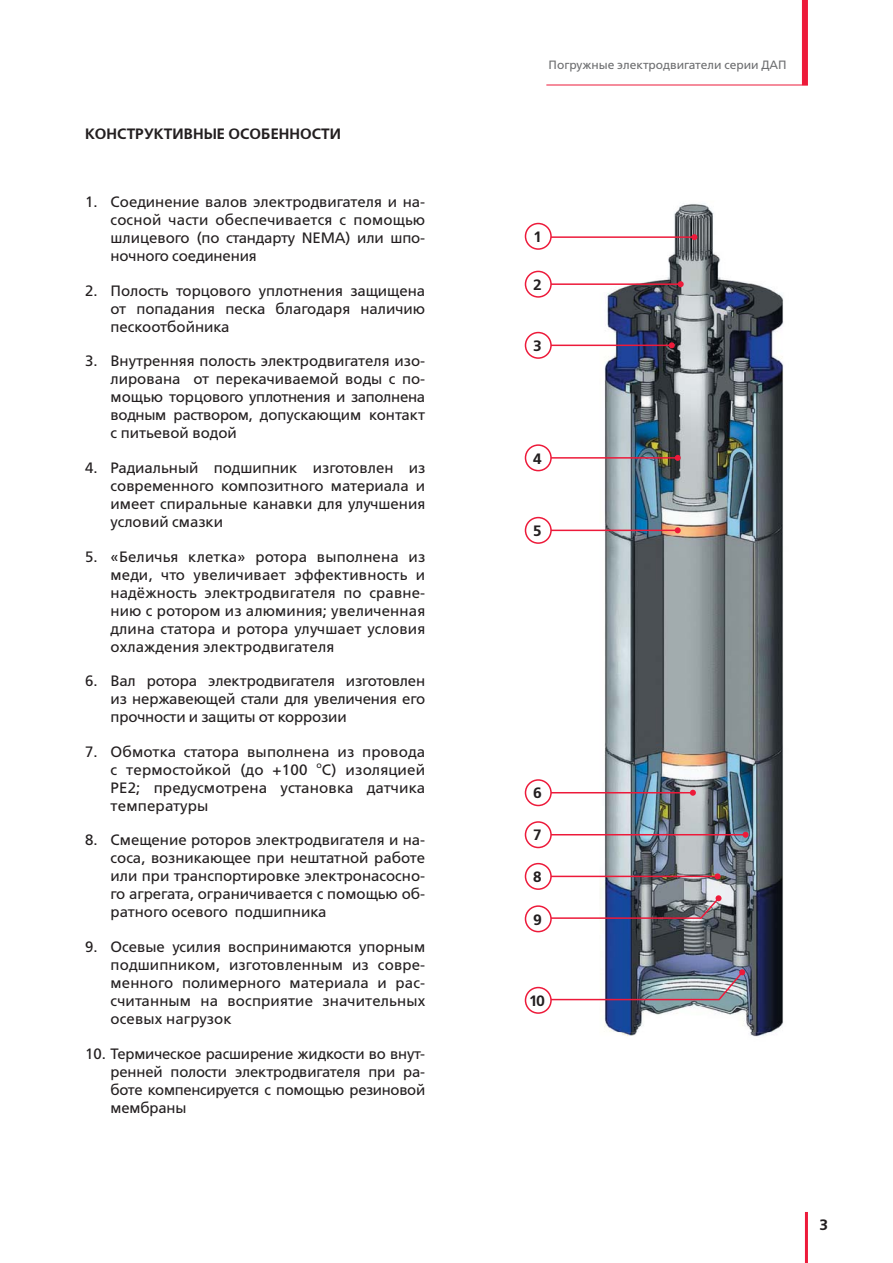
<style>
.page{position:relative;width:893px;height:1263px;background:#fff}
.page>*{position:absolute;margin:0;border:0;box-sizing:border-box;transform-origin:0 0}
.t1{font:15px/18px "Free Set C";color:#231f20;text-align:justify}
.t2{font:700 15px "Free Set C";color:#231f20}
.t3{font:12px "Free Set C";color:#6d6e70}
</style>
<div class="page">
<hr style="left:805px;top:1212px;width:3px;height:51px;background:#ed1a3a">
<div style="left:802px;top:0;width:6px;height:85px;background:#ed1a3a"></div>
<hr style="left:546px;top:85px;width:262px;height:1px;background:#ed1a3a">
<img style="left:599px;top:253px;width:144px;height:778px">
<img style="left:673px;top:203px;width:41px;height:50px">
<img style="left:743px;top:282px;width:41px;height:755px">
<img style="left:609px;top:1031px;width:135px;height:6px">
<hr style="left:543px;top:236px;width:151px;height:2px;background:#ed1a3a">
<svg style="left:691px;top:234px;width:6px;height:6px"></svg>
<hr style="left:543px;top:283px;width:138px;height:2px;background:#ed1a3a">
<svg style="left:678px;top:281px;width:6px;height:6px"></svg>
<hr style="left:543px;top:345px;width:129px;height:1px;background:#ed1a3a">
<svg style="left:669px;top:342px;width:6px;height:6px"></svg>
<hr style="left:543px;top:457px;width:135px;height:2px;background:#ed1a3a">
<svg style="left:675px;top:455px;width:6px;height:6px"></svg>
<hr style="left:543px;top:530px;width:135px;height:1px;background:#ed1a3a">
<svg style="left:675px;top:527px;width:6px;height:6px"></svg>
<hr style="left:540px;top:792px;width:153px;height:1px;background:#ed1a3a">
<svg style="left:690px;top:790px;width:6px;height:6px"></svg>
<hr style="left:543px;top:834px;width:203px;height:1px;background:#ed1a3a">
<svg style="left:743px;top:832px;width:6px;height:6px"></svg>
<hr style="left:540px;top:876px;width:178px;height:1px;background:#ed1a3a">
<svg style="left:715px;top:873px;width:6px;height:6px"></svg>
<svg style="left:546px;top:895px;width:175px;height:25px"></svg>
<img style="left:542px;top:969px;width:203px;height:32px">
<div style="left:525px;top:224px;width:26px;height:25px;background:#fff;border-radius:50%"></div>
<div style="left:525px;top:223px;width:27px;height:27px;border:2px solid #ed1a3a;border-radius:50%"></div>
<div style="left:525px;top:271px;width:26px;height:26px;background:#fff;border-radius:50%"></div>
<div style="left:525px;top:271px;width:27px;height:27px;border:2px solid #ed1a3a;border-radius:50%"></div>
<div style="left:525px;top:333px;width:26px;height:25px;background:#fff;border-radius:50%"></div>
<div style="left:525px;top:332px;width:27px;height:27px;border:2px solid #ed1a3a;border-radius:50%"></div>
<div style="left:525px;top:445px;width:26px;height:26px;background:#fff;border-radius:50%"></div>
<div style="left:525px;top:444px;width:27px;height:27px;border:2px solid #ed1a3a;border-radius:50%"></div>
<div style="left:525px;top:518px;width:26px;height:25px;background:#fff;border-radius:50%"></div>
<div style="left:525px;top:517px;width:27px;height:27px;border:2px solid #ed1a3a;border-radius:50%"></div>
<div style="left:525px;top:780px;width:26px;height:25px;background:#fff;border-radius:50%"></div>
<div style="left:525px;top:779px;width:27px;height:27px;border:2px solid #ed1a3a;border-radius:50%"></div>
<div style="left:525px;top:822px;width:26px;height:25px;background:#fff;border-radius:50%"></div>
<div style="left:525px;top:821px;width:27px;height:27px;border:2px solid #ed1a3a;border-radius:50%"></div>
<div style="left:525px;top:864px;width:26px;height:25px;background:#fff;border-radius:50%"></div>
<div style="left:525px;top:863px;width:27px;height:27px;border:2px solid #ed1a3a;border-radius:50%"></div>
<div style="left:525px;top:906px;width:26px;height:26px;background:#fff;border-radius:50%"></div>
<div style="left:525px;top:905px;width:27px;height:27px;border:2px solid #ed1a3a;border-radius:50%"></div>
<div style="left:525px;top:987px;width:26px;height:26px;background:#fff;border-radius:50%"></div>
<div style="left:525px;top:987px;width:27px;height:27px;border:2px solid #ed1a3a;border-radius:50%"></div>
<p class="t2" style="left:85px;top:128px;width:257px">КОНСТРУКТИВНЫЕ ОСОБЕННОСТИ</p>
<p class="t1" style="left:111px;top:193px;width:316px;text-indent:-26px">1. Соединение валов электродвигателя и на&shy;сосной части обеспечивается с помощью шлицевого (по стандарту NEMA) или шпо&shy;ночного соединения</p>
<p class="t1" style="left:111px;top:282px;width:316px;text-indent:-25px">2. Полость торцового уплотнения защищена от попадания песка благодаря наличию пескоотбойника</p>
<p class="t1" style="left:111px;top:352px;width:316px;text-indent:-25px">3. Внутренняя полость электродвигателя изо&shy;лирована от перекачиваемой воды с по&shy;мощью торцового уплотнения и заполнена водным раствором, допускающим контакт с питьевой водой</p>
<p class="t1" style="left:111px;top:459px;width:316px;text-indent:-26px">4. Радиальный подшипник изготовлен из современного композитного материала и имеет спиральные канавки для улучшения условий смазки</p>
<p class="t1" style="left:111px;top:547px;width:316px;text-indent:-26px">5. «Беличья клетка» ротора выполнена из меди, что увеличивает эффективность и надёжность электродвигателя по сравне&shy;нию с ротором из алюминия; увеличенная длина статора и ротора улучшает условия охлаждения электродвигателя</p>
<p class="t1" style="left:111px;top:672px;width:316px;text-indent:-26px">6. Вал ротора электродвигателя изготовлен из нержавеющей стали для увеличения его прочности и защиты от коррозии</p>
<p class="t1" style="left:111px;top:743px;width:316px;text-indent:-25px">7. Обмотка статора выполнена из провода с термостойкой (до +100 <sup>о</sup>С) изоляцией РЕ2; предусмотрена установка датчика температуры</p>
<p class="t1" style="left:111px;top:831px;width:316px;text-indent:-26px">8. Смещение роторов электродвигателя и на&shy;соса, возникающее при нештатной работе или при транспортировке электронасосно&shy;го агрегата, ограничивается с помощью об&shy;ратного осевого подшипника</p>
<p class="t1" style="left:111px;top:938px;width:316px;text-indent:-26px">9. Осевые усилия воспринимаются упорным подшипником, изготовленным из совре&shy;менного полимерного материала и рас&shy;считанным на восприятие значительных осевых нагрузок</p>
<p class="t1" style="left:111px;top:1044px;width:316px;text-indent:-26px">10. Термическое расширение жидкости во внут&shy;ренней полости электродвигателя при ра&shy;боте компенсируется с помощью резиновой мембраны</p>
<p class="t3" style="left:549px;top:58px;width:240px">Погружные электродвигатели серии ДАП</p>
<p class="t2" style="left:534px;top:231px;width:8px">1</p>
<p class="t2" style="left:533px;top:279px;width:10px">2</p>
<p class="t2" style="left:533px;top:340px;width:10px">3</p>
<p class="t2" style="left:533px;top:453px;width:11px">4</p>
<p class="t2" style="left:533px;top:525px;width:10px">5</p>
<p class="t2" style="left:533px;top:788px;width:10px">6</p>
<p class="t2" style="left:534px;top:830px;width:9px">7</p>
<p class="t2" style="left:533px;top:871px;width:11px">8</p>
<p class="t2" style="left:533px;top:914px;width:10px">9</p>
<p class="t2" style="left:530px;top:995px;width:17px">10</p>
<p class="t2" style="left:819px;top:1219px;width:10px">3</p>
</div>
